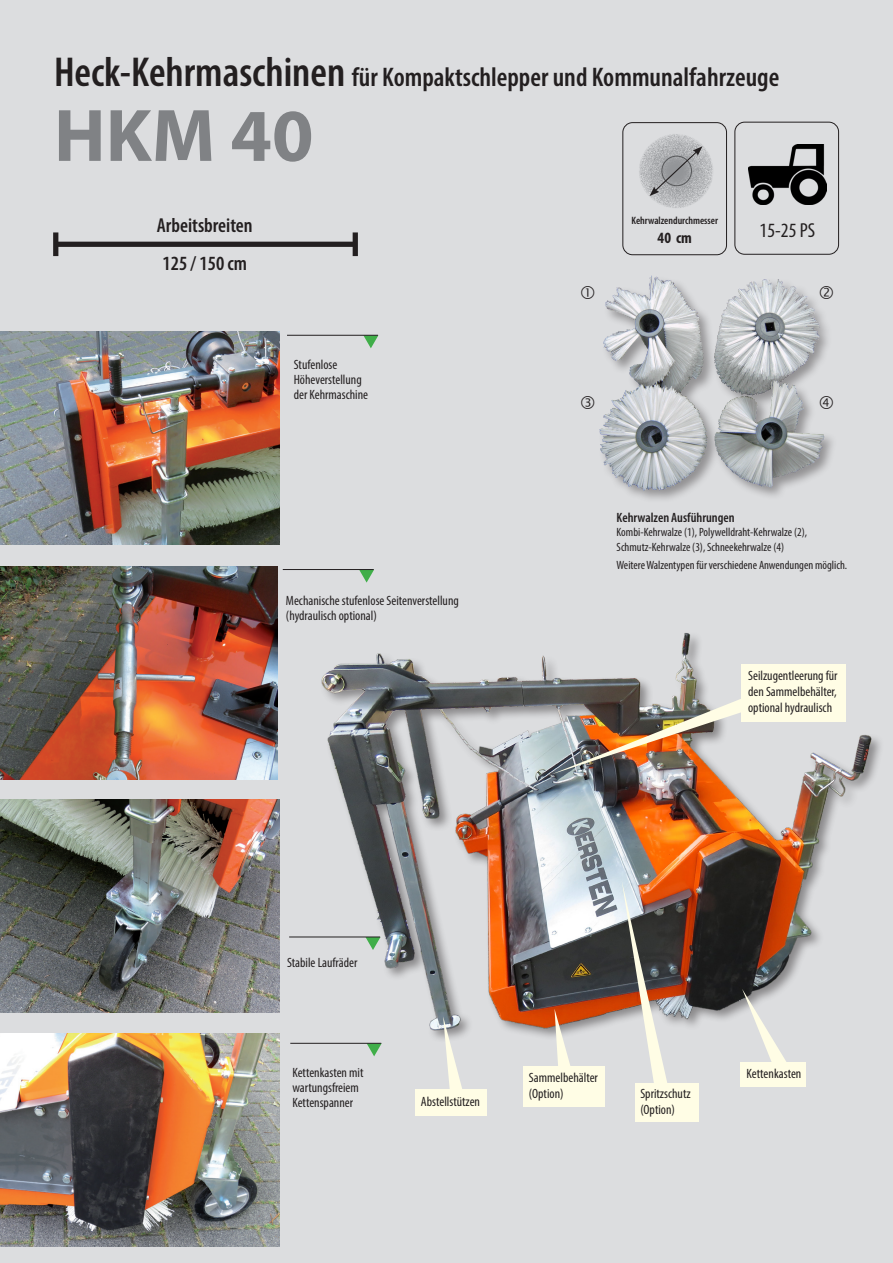
<style>
.page{position:relative;width:893px;height:1263px;background:#dcdddf}
.page>*{position:absolute;margin:0;border:0;box-sizing:border-box;transform-origin:0 0}
.t1{font:700 75px "Myriad Pro";color:#808285}
.t2{font:600 condensed 27px "Myriad Pro";color:#231f20}
.t3{font:600 condensed 20.25px/37.5px "Myriad Pro";color:#231f20}
.t4{font:condensed 20.25px "Myriad Pro";color:#231f20}
.t5{font:700 condensed 15.75px "Myriad Pro";color:#231f20}
.t6{font:condensed 13.5px/14.9px "Myriad Pro";color:#231f20}
.t7{font:600 condensed 13.5px "Myriad Pro";color:#231f20}
.t8{font:condensed 12px/14.4px "Myriad Pro";color:#231f20}
.t9{font:600 condensed 10.65px "Myriad Pro";color:#231f20}
.s1{font-size:42px}
</style>
<div class="page">
<div style="left:56px;top:242px;width:299px;height:5px;background:#231f20"></div>
<div style="left:53px;top:232px;width:5px;height:24px;background:#231f20"></div>
<div style="left:353px;top:232px;width:5px;height:24px;background:#231f20"></div>
<img style="left:748px;top:145px;width:78px;height:59px">
<div style="left:734px;top:122px;width:105px;height:133px;border:1px solid #231f20;border-radius:10px"></div>
<svg style="left:639px;top:134px;width:75px;height:75px;fill:#c1c3c5"></svg>
<div style="left:622px;top:122px;width:105px;height:133px;border:1px solid #231f20;border-radius:10px"></div>
<svg style="left:649px;top:146px;width:53px;height:50px;background:#a1a2a5"></svg>
<img style="left:599px;top:275px;width:234px;height:221px">
<img style="left:0;top:800px;width:280px;height:212px">
<img style="left:0;top:566px;width:278px;height:213px">
<img style="left:0;top:332px;width:280px;height:212px">
<svg style="left:364px;top:336px;width:14px;height:12px"></svg>
<hr style="left:287px;top:335px;width:91px;height:1px;background:#231f20">
<svg style="left:359px;top:570px;width:15px;height:13px"></svg>
<hr style="left:283px;top:569px;width:91px;height:1px;background:#231f20">
<hr style="left:289px;top:936px;width:91px;height:1px;background:#231f20">
<hr style="left:290px;top:1043px;width:91px;height:1px;background:#231f20">
<img style="left:302px;top:633px;width:579px;height:421px">
<svg style="left:622px;top:880px;width:47px;height:203px"></svg>
<div style="left:635px;top:1083px;width:64px;height:39px;background:#fffde5"></div>
<svg style="left:742px;top:989px;width:47px;height:73px"></svg>
<div style="left:741px;top:1062px;width:65px;height:25px;background:#fffde5"></div>
<svg style="left:443px;top:1016px;width:21px;height:74px"></svg>
<div style="left:415px;top:1090px;width:71px;height:26px;background:#fffde5"></div>
<svg style="left:554px;top:1009px;width:18px;height:57px"></svg>
<div style="left:523px;top:1066px;width:82px;height:40px;background:#fffde5"></div>
<img style="left:550px;top:688px;width:218px;height:87px">
<div style="left:742px;top:664px;width:104px;height:58px;background:#fffde5"></div>
<img style="left:0;top:1033px;width:280px;height:213px">
<svg style="left:820px;top:285px;width:13px;height:14px"></svg>
<svg style="left:820px;top:396px;width:13px;height:13px"></svg>
<h2 class="t2" style="left:54px;top:60px;width:727px"><span class="s1">Heck-Kehrmaschinen</span> für Kompaktschlepper und Kommunalfahrzeuge</h2>
<h1 class="t1" style="left:54px;top:87px;width:261px">HKM 40</h1>
<p class="t9" style="left:631px;top:214px;width:88px">Kehrwalzendurchmesser</p>
<p class="t5" style="left:658px;top:228px;width:36px">40 cm</p>
<h3 class="t3" style="left:157px;top:207px;width:97px">Arbeitsbreiten<br>125 / 150 cm</h3>
<h3 class="t4" style="left:759px;top:218px;width:57px">15-25 PS</h3>
<p class="t6" style="left:294px;top:357px;width:76px">Stufenlose<br>Höheverstellung der Kehrmaschine</p>
<p class="t6" style="left:286px;top:593px;width:174px">Mechanische stufenlose Seitenverstellung (hydraulisch optional)</p>
<p class="t7" style="left:617px;top:509px;width:120px">Kehrwalzen Ausführungen</p>
<p class="t8" style="left:617px;top:525px;width:192px">Kombi-Kehrwalze (1), Polywelldraht-Kehrwalze (2),<br>Schmutz-Kehrwalze (3), Schneekehrwalze (4)</p>
<p class="t8" style="left:617px;top:557px;width:232px">Weitere Walzentypen für verschiedene Anwendungen möglich.</p>
<p class="t6" style="left:748px;top:667px;width:91px;line-height:16.2px;text-align:justify">Seilzugentleerung für den Sammelbehälter, optional hydraulisch</p>
<p class="t6" style="left:287px;top:955px;width:72px">Stabile Laufräder</p>
<p class="t6" style="left:292px;top:1065px;width:73px">Kettenkasten mit wartungsfreiem<br>Kettenspanner</p>
<p class="t6" style="left:421px;top:1094px;width:61px">Abstellstützen</p>
<p class="t6" style="left:529px;top:1069px;width:70px;line-height:16.2px">Sammelbehälter (Option)</p>
<p class="t6" style="left:640px;top:1085px;width:52px;line-height:16.2px">Spritzschutz (Option)</p>
<p class="t6" style="left:747px;top:1066px;width:56px">Kettenkasten</p>
</div>
